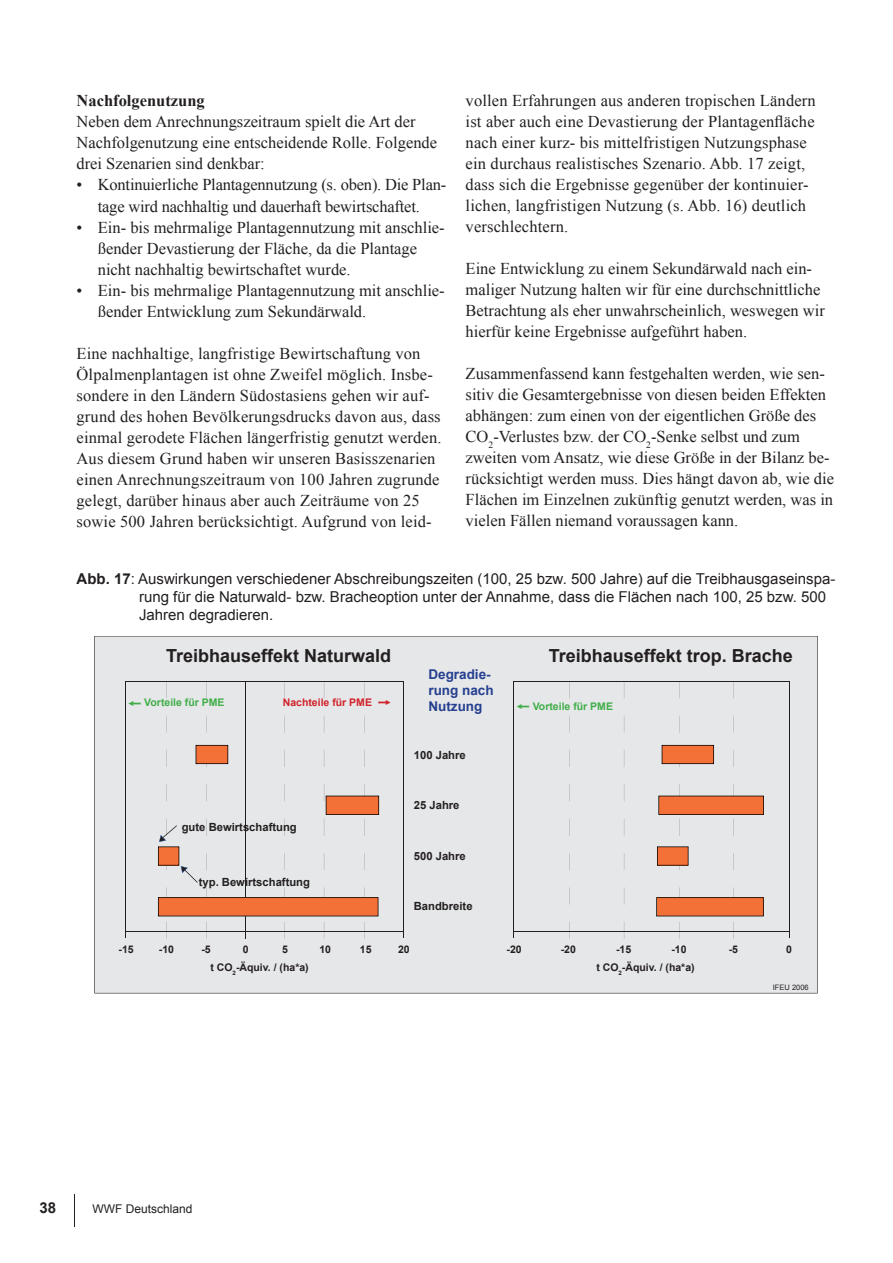
<style>
.page{position:relative;width:893px;height:1263px;background:#fff}
.page>*{position:absolute;margin:0;border:0;box-sizing:border-box;transform-origin:0 0}
.t1{font:700 18px "Arial";color:#231f20}
.t2{font:16.5px/21px "Times New Roman";color:#231f20}
.t3{font:700 16.5px "Times New Roman";color:#231f20}
.t4{font:15px/18px "Arial";color:#231f20}
.t5{font:700 15px "Arial";color:#231f20}
.t6{font:700 13.5px/16.2px "Arial";color:#25408f}
.t7{font:12px "Arial";color:#231f20}
.t8{font:700 11.25px "Arial";color:#231f20}
.t9{font:700 10.5px "Arial";color:#231f20}
.t10{font:700 10.5px "Arial";color:#40ae49}
.t11{font:700 10.5px "Arial";color:#d1232a}
.t12{font:7.5px "Arial";color:#231f20}
.s1{font-weight:700}
</style>
<div class="page">
<div style="left:95px;top:636px;width:722px;height:357px;background:#e6e7e9"></div>
<svg style="left:166px;top:682px;width:1px;height:16px"></svg>
<svg style="left:166px;top:715px;width:1px;height:18px"></svg>
<svg style="left:166px;top:750px;width:1px;height:17px"></svg>
<svg style="left:166px;top:922px;width:1px;height:17px"></svg>
<svg style="left:206px;top:682px;width:1px;height:16px"></svg>
<svg style="left:206px;top:715px;width:1px;height:18px"></svg>
<svg style="left:206px;top:922px;width:1px;height:17px"></svg>
<hr style="left:245px;top:681px;width:1px;height:258px;background:#231f20">
<svg style="left:324px;top:682px;width:1px;height:16px"></svg>
<svg style="left:324px;top:715px;width:1px;height:18px"></svg>
<svg style="left:324px;top:750px;width:1px;height:17px"></svg>
<svg style="left:324px;top:922px;width:1px;height:17px"></svg>
<svg style="left:285px;top:682px;width:1px;height:16px"></svg>
<svg style="left:285px;top:715px;width:1px;height:18px"></svg>
<svg style="left:285px;top:750px;width:1px;height:17px"></svg>
<svg style="left:285px;top:922px;width:1px;height:17px"></svg>
<svg style="left:365px;top:682px;width:1px;height:16px"></svg>
<svg style="left:365px;top:715px;width:1px;height:18px"></svg>
<svg style="left:365px;top:750px;width:1px;height:17px"></svg>
<svg style="left:365px;top:922px;width:1px;height:17px"></svg>
<svg style="left:570px;top:682px;width:1px;height:16px"></svg>
<svg style="left:570px;top:715px;width:1px;height:18px"></svg>
<svg style="left:570px;top:750px;width:1px;height:17px"></svg>
<svg style="left:570px;top:784px;width:1px;height:17px"></svg>
<svg style="left:570px;top:819px;width:1px;height:17px"></svg>
<svg style="left:570px;top:853px;width:1px;height:17px"></svg>
<svg style="left:570px;top:887px;width:1px;height:17px"></svg>
<svg style="left:570px;top:922px;width:1px;height:17px"></svg>
<svg style="left:624px;top:682px;width:1px;height:16px"></svg>
<svg style="left:624px;top:715px;width:1px;height:18px"></svg>
<svg style="left:624px;top:750px;width:1px;height:17px"></svg>
<svg style="left:624px;top:784px;width:1px;height:17px"></svg>
<svg style="left:624px;top:819px;width:1px;height:17px"></svg>
<svg style="left:624px;top:853px;width:1px;height:17px"></svg>
<svg style="left:624px;top:887px;width:1px;height:17px"></svg>
<svg style="left:624px;top:922px;width:1px;height:17px"></svg>
<svg style="left:679px;top:682px;width:1px;height:16px"></svg>
<svg style="left:679px;top:715px;width:1px;height:18px"></svg>
<svg style="left:679px;top:922px;width:1px;height:17px"></svg>
<svg style="left:733px;top:682px;width:1px;height:16px"></svg>
<svg style="left:733px;top:715px;width:1px;height:18px"></svg>
<svg style="left:733px;top:750px;width:1px;height:17px"></svg>
<svg style="left:733px;top:853px;width:1px;height:17px"></svg>
<svg style="left:733px;top:922px;width:1px;height:17px"></svg>
<hr style="left:514px;top:681px;width:275px;height:1px;background:#231f20">
<hr style="left:514px;top:931px;width:275px;height:1px;background:#231f20">
<hr style="left:514px;top:681px;width:1px;height:256px;background:#231f20">
<hr style="left:789px;top:681px;width:1px;height:256px;background:#231f20">
<svg style="left:158px;top:784px;width:221px;height:132px;background:#e3ccc4"></svg>
<svg style="left:196px;top:745px;width:32px;height:22px"></svg>
<svg style="left:656px;top:887px;width:108px;height:29px;background:#e39471"></svg>
<svg style="left:657px;top:846px;width:31px;height:24px"></svg>
<svg style="left:658px;top:784px;width:106px;height:52px;background:#e2b7a4"></svg>
<svg style="left:662px;top:745px;width:52px;height:22px"></svg>
<hr style="left:126px;top:681px;width:278px;height:1px;background:#231f20">
<hr style="left:126px;top:931px;width:278px;height:1px;background:#231f20">
<hr style="left:126px;top:681px;width:1px;height:256px;background:#231f20">
<hr style="left:404px;top:681px;width:1px;height:256px;background:#231f20">
<hr style="left:74px;top:1195px;width:1px;height:32px;background:#231f20">
<svg style="left:128px;top:701px;width:13px;height:5px"></svg>
<svg style="left:517px;top:704px;width:12px;height:5px"></svg>
<svg style="left:378px;top:700px;width:13px;height:5px"></svg>
<p class="t3" style="left:77px;top:89px;width:130px">Nachfolgenutzung</p>
<p class="t2" style="left:77px;top:111px;width:362px">Neben dem Anrechnungszeitraum spielt die Art der<br>Nachfolgenutzung eine entscheidende Rolle. Folgende drei Szenarien sind denkbar:</p>
<p class="t2" style="left:77px;top:174px;width:371px;text-align:center">• Kontinuierliche Plantagennutzung (s. oben). Die Plan&shy;tage wird nachhaltig und dauerhaft bewirtschaftet.</p>
<p class="t2" style="left:98px;top:216px;width:348px;text-indent:-21px">• Ein- bis mehrmalige Plantagennutzung mit anschlie&shy;ßender Devastierung der Fläche, da die Plantage nicht nachhaltig bewirtschaftet wurde.</p>
<p class="t2" style="left:98px;top:279px;width:348px;text-indent:-21px">• Ein- bis mehrmalige Plantagennutzung mit anschlie&shy;ßender Entwicklung zum Sekundärwald.</p>
<p class="t2" style="left:77px;top:342px;width:367px">Eine nachhaltige, langfristige Bewirtschaftung von Ölpalmenplantagen ist ohne Zweifel möglich. Insbe&shy;sondere in den Ländern Südostasiens gehen wir auf&shy;grund des hohen Bevölkerungsdrucks davon aus, dass einmal gerodete Flächen längerfristig genutzt werden.<br>Aus diesem Grund haben wir unseren Basisszenarien einen Anrechnungszeitraum von 100 Jahren zugrunde gelegt, darüber hinaus aber auch Zeiträume von 25 sowie 500 Jahren berücksichtigt. Aufgrund von leid-</p>
<p class="t2" style="left:466px;top:90px;width:352px">vollen Erfahrungen aus anderen tropischen Ländern ist aber auch eine Devastierung der Plantagenfläche nach einer kurz- bis mittelfristigen Nutzungsphase ein durchaus realistisches Szenario. Abb. 17 zeigt, dass sich die Ergebnisse gegenüber der kontinuier&shy;lichen, langfristigen Nutzung (s. Abb. 16) deutlich verschlechtern.</p>
<p class="t2" style="left:466px;top:258px;width:361px">Eine Entwicklung zu einem Sekundärwald nach ein&shy;maliger Nutzung halten wir für eine durchschnittliche Betrachtung als eher unwahrscheinlich, weswegen wir hierfür keine Ergebnisse aufgeführt haben.</p>
<p class="t2" style="left:466px;top:363px;width:370px">Zusammenfassend kann festgehalten werden, wie sen&shy;sitiv die Gesamtergebnisse von diesen beiden Effekten abhängen: zum einen von der eigentlichen Größe des CO<sub>2</sub>-Verlustes bzw. der CO<sub>2</sub>-Senke selbst und zum zweiten vom Ansatz, wie diese Größe in der Bilanz be&shy;rücksichtigt werden muss. Dies hängt davon ab, wie die Flächen im Einzelnen zukünftig genutzt werden, was in vielen Fällen niemand voraussagen kann.</p>
<p class="t4" style="left:139px;top:570px;width:698px;text-indent:-63px"><span class="s1">Abb. 17</span>: Auswirkungen verschiedener Abschreibungszeiten (100, 25 bzw. 500 Jahre) auf die Treibhausgaseinspa&shy;rung für die Naturwald- bzw. Bracheoption unter der Annahme, dass die Flächen nach 100, 25 bzw. 500<br>Jahren degradieren.</p>
<p class="t1" style="left:166px;top:643px;width:227px">Treibhauseffekt Naturwald</p>
<p class="t10" style="left:144px;top:696px;width:82px">Vorteile für PME</p>
<p class="t10" style="left:533px;top:699px;width:82px">Vorteile für PME</p>
<p class="t1" style="left:549px;top:643px;width:246px">Treibhauseffekt trop. Brache</p>
<p class="t6" style="left:428px;top:666px;width:67px">Degradie&shy;rung nach<br>Nutzung</p>
<p class="t11" style="left:283px;top:695px;width:91px">Nachteile für PME</p>
<p class="t8" style="left:414px;top:748px;width:53px">100 Jahre</p>
<p class="t8" style="left:182px;top:820px;width:117px">gute Bewirtschaftung</p>
<p class="t8" style="left:199px;top:875px;width:113px">typ. Bewirtschaftung</p>
<p class="t8" style="left:414px;top:797px;width:47px">25 Jahre</p>
<p class="t8" style="left:414px;top:849px;width:53px">500 Jahre</p>
<p class="t8" style="left:414px;top:898px;width:60px">Bandbreite</p>
<p class="t9" style="left:119px;top:943px;width:17px">-15</p>
<p class="t9" style="left:159px;top:943px;width:17px">-10</p>
<p class="t9" style="left:201px;top:943px;width:11px">-5</p>
<p class="t9" style="left:243px;top:943px;width:7px">0</p>
<p class="t9" style="left:282px;top:943px;width:7px">5</p>
<p class="t9" style="left:319px;top:943px;width:13px">10</p>
<p class="t9" style="left:360px;top:943px;width:13px">15</p>
<p class="t9" style="left:398px;top:943px;width:13px">20</p>
<p class="t9" style="left:210px;top:961px;width:100px">t CO<sub>2</sub>-Äquiv. / (ha*a)</p>
<p class="t9" style="left:596px;top:961px;width:100px">t CO<sub>2</sub>-Äquiv. / (ha*a)</p>
<p class="t9" style="left:507px;top:943px;width:17px">-20</p>
<p class="t9" style="left:561px;top:943px;width:17px">-20</p>
<p class="t9" style="left:616px;top:943px;width:17px">-15</p>
<p class="t9" style="left:671px;top:943px;width:17px">-10</p>
<p class="t9" style="left:729px;top:943px;width:11px">-5</p>
<p class="t9" style="left:786px;top:943px;width:7px">0</p>
<p class="t5" style="left:40px;top:1198px;width:18px">38</p>
<p class="t7" style="left:92px;top:1201px;width:102px">WWF Deutschland</p>
<p class="t12" style="left:773px;top:982px;width:37px">IFEU 2006</p>
</div>
